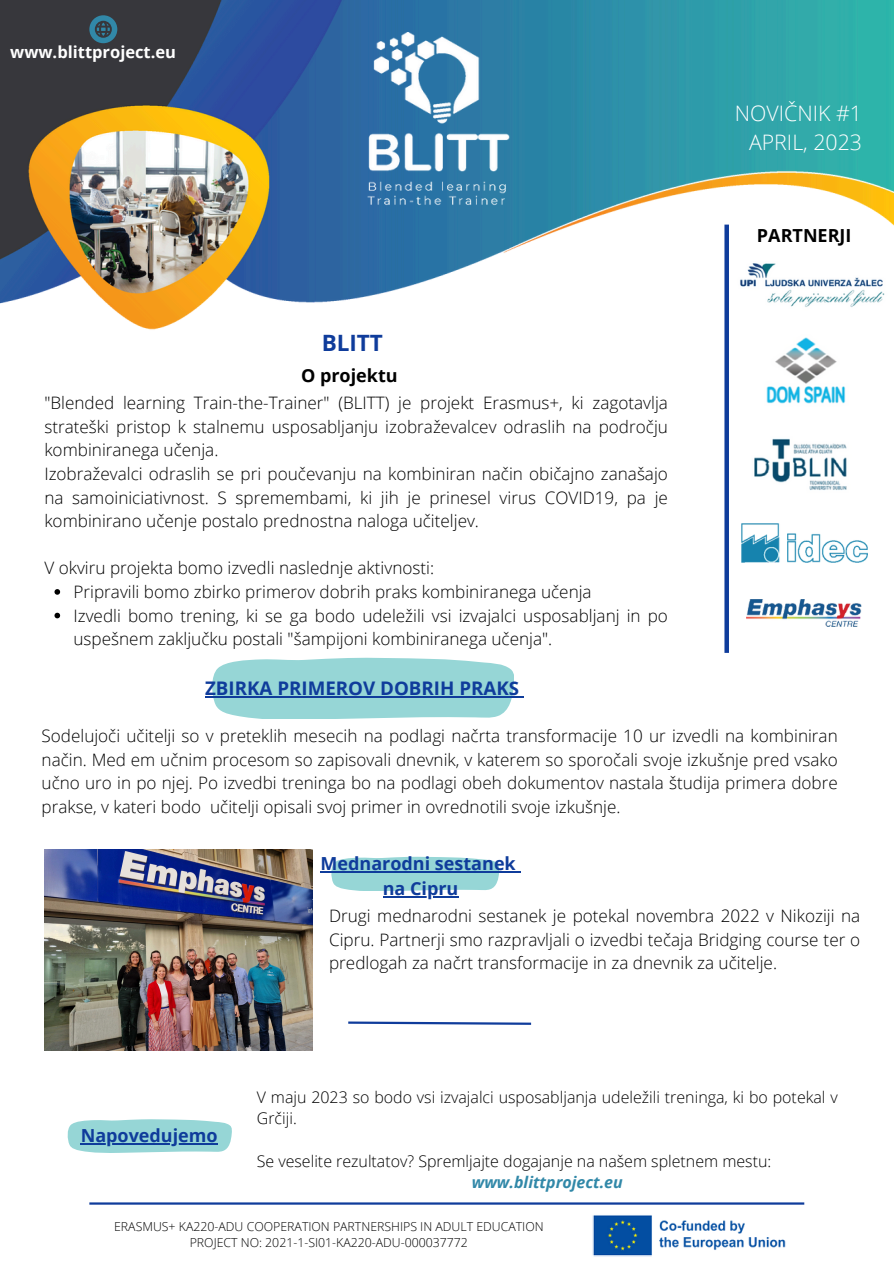
<style>
.page{position:relative;width:894px;height:1264px;background:#fff}
.page>*{position:absolute;margin:0;border:0;box-sizing:border-box;transform-origin:0 0}
.t1{font:700 22.5px "Open Sans";color:#0f3c9b}
.t2{font:300 21.3px/29.2px "Open Sans";color:#fff;text-align:right}
.t3{font:700 18.75px "Open Sans";color:#0f3c9b}
.t4{font:700 18px "Open Sans";color:#0f3c9b}
.t5{font:700 18px "Open Sans";color:#000}
.t6{font:300 17.1px/23.7px "Open Sans";color:#000}
.t7{font:700 16.5px "Open Sans";color:#fff}
.t8{font:300 16.05px/21.3px "Open Sans";color:#000}
.t9{font:italic 700 16.05px "Open Sans";color:#3188a8}
.t10{font:300 12.3px "Open Sans";color:#000}
</style>
<div class="page">
<hr style="left:89px;top:1202px;width:715px;height:2px;background:#0f3c9b">
<img style="left:0;top:0;width:893px;height:653px">
<svg style="left:724px;top:224px;width:4px;height:429px;background:#2b53a6"></svg>
<img style="left:592px;top:1215px;width:194px;height:41px">
<img style="left:365px;top:32px;width:149px;height:176px">
<img style="left:735px;top:261px;width:153px;height:50px">
<img style="left:752px;top:329px;width:103px;height:84px">
<img style="left:741px;top:434px;width:126px;height:62px">
<img style="left:741px;top:524px;width:126px;height:38px">
<img style="left:746px;top:600px;width:115px;height:27px">
<svg style="left:211px;top:657px;width:302px;height:61px;background:#9cd6d8"></svg>
<svg style="left:89px;top:15px;width:28px;height:28px"></svg>
<svg style="left:331px;top:856px;width:167px;height:34px;background:#9ad4d7"></svg>
<img style="left:44px;top:849px;width:268px;height:201px">
<svg style="left:54px;top:589px;width:6px;height:5px"></svg>
<svg style="left:54px;top:612px;width:6px;height:6px"></svg>
<hr style="left:205px;top:696px;width:314px;height:1px;background:#0f3c9b">
<hr style="left:320px;top:871px;width:196px;height:1px;background:#0f3c9b">
<hr style="left:382px;top:896px;width:76px;height:1px;background:#0f3c9b">
<svg style="left:67px;top:1119px;width:164px;height:33px;background:#9bd5d7"></svg>
<svg style="left:348px;top:1021px;width:184px;height:4px"></svg>
<hr style="left:81px;top:1142px;width:137px;height:2px;background:#0f3c9b">
<h4 class="t7" style="left:10px;top:41px;width:167px">www.blittproject.eu</h4>
<p class="t1" style="left:321px;top:327px;width:63px">BLITT</p>
<h3 class="t5" style="left:301px;top:363px;width:98px">O projektu</h3>
<p class="t6" style="left:44px;top:390px;width:625px">"Blended learning Train-the-Trainer" (BLITT) je projekt Erasmus+, ki zagotavlja strateški pristop k stalnemu usposabljanju izobraževalcev odraslih na področju kombiniranega učenja.<br>Izobraževalci odraslih se pri poučevanju na kombiniran način običajno zanašajo na samoiniciativnost. S spremembami, ki jih je prinesel virus COVID19, pa je kombinirano učenje postalo prednostna naloga učiteljev.</p>
<p class="t6" style="left:44px;top:556px;width:391px">V okviru projekta bomo izvedli naslednje aktivnosti:</p>
<p class="t6" style="left:73px;top:579px;width:519px">Pripravili bomo zbirko primerov dobrih praks kombiniranega učenja</p>
<p class="t6" style="left:73px;top:603px;width:595px">Izvedli bomo trening, ki se ga bodo udeležili vsi izvajalci usposabljanj in po uspešnem zaključku postali "šampijoni kombiniranega učenja".</p>
<p class="t3" style="left:205px;top:675px;width:315px">ZBIRKA PRIMEROV DOBRIH PRAKS</p>
<h5 class="t2" style="left:734px;top:98px;width:129px">NOVIČNIK #1<br>APRIL, 2023</h5>
<p class="t5" style="left:756px;top:223px;width:96px">PARTΝΕRJI</p>
<p class="t6" style="left:42px;top:723px;width:797px;text-align:justify">Sodelujoči učitelji so v preteklih mesecih na podlagi načrta transformacije 10 ur izvedli na kombiniran način. Med em učnim procesom so zapisovali dnevnik, v katerem so sporočali svoje izkušnje pred vsako učno uro in po njej. Po izvedbi treninga bo na podlagi obeh dokumentov nastala študija primera dobre prakse, v kateri bodo učitelji opisali svoj primer in ovrednotili svoje izkušnje.</p>
<p class="t4" style="left:320px;top:851px;width:197px">Mednarodni sestanek</p>
<p class="t4" style="left:382px;top:875px;width:77px">na Cipru</p>
<p class="t6" style="left:329px;top:903px;width:532px;text-align:justify">Drugi mednarodni sestanek je potekal novembra 2022 v Nikoziji na Cipru. Partnerji smo razpravljali o izvedbi tečaja Bridging course ter o predlogah za načrt transformacije in za dnevnik za učitelje.</p>
<p class="t4" style="left:81px;top:1122px;width:138px">Napovedujemo</p>
<h5 class="t8" style="left:257px;top:1085px;width:582px">V maju 2023 so bodo vsi izvajalci usposabljanja udeležili treninga, ki bo potekal v<br>Grčiji.</h5>
<p class="t8" style="left:257px;top:1150px;width:516px">Se veselite rezultatov? Spremljajte dogajanje na našem spletnem mestu:</p>
<h3 class="t9" style="left:471px;top:1171px;width:152px">www.blittproject.eu</h3>
<h5 class="t10" style="left:114px;top:1217px;width:431px">ERASMUS+ KA220-ADU COOPERATION PARTNERSHIPS IN ADULT EDUCATION</h5>
<p class="t10" style="left:190px;top:1234px;width:280px">PROJECT NO: 2021-1-SI01-KA220-ADU-000037772</p>
</div>
